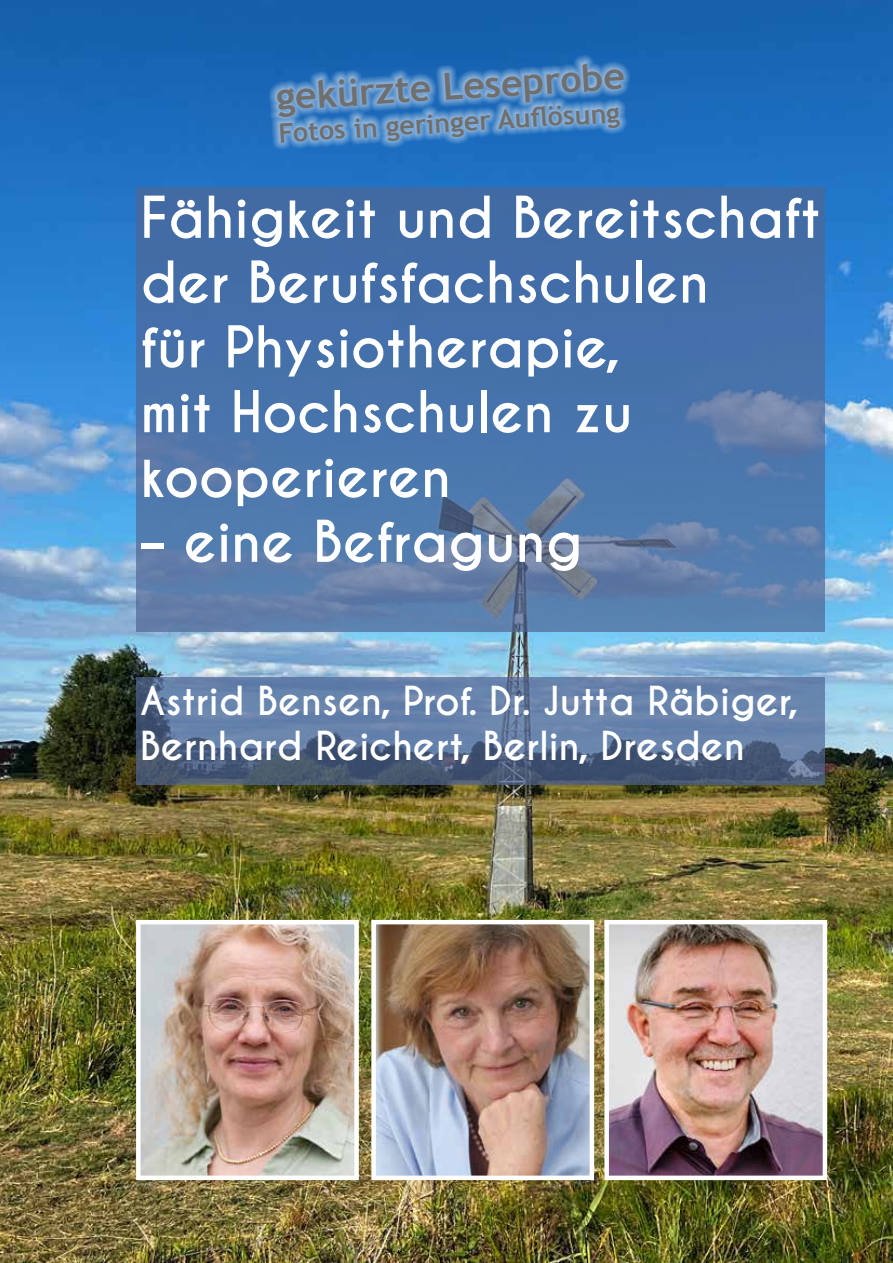
<style>
.page{position:relative;width:893px;height:1263px;background:#fff}
.page>*{position:absolute;margin:0;border:0;box-sizing:border-box;transform-origin:0 0}
.t1{font:700 54px/64.8px "Caviar Dreams";color:#fff}
.t2{font:700 37.5px/45px "Caviar Dreams";color:#fff}
.t3{font:700 37.5px "Trebuchet MS";color:#706f6f}
.t4{font:700 27px "Trebuchet MS";color:#706f6f}
</style>
<div class="page">
<img style="left:0;top:0;width:884px;height:1263px">
<img style="left:884px;top:0;width:9px;height:1263px">
<svg style="left:136px;top:187px;width:689px;height:444px;background:#4d74a9"></svg>
<svg style="left:136px;top:677px;width:689px;height:108px;background:#5a7296"></svg>
<img style="left:141px;top:925px;width:213px;height:250px">
<div style="left:136px;top:920px;width:223px;height:260px;border:4px solid #fff"></div>
<img style="left:376px;top:925px;width:213px;height:250px">
<div style="left:371px;top:920px;width:223px;height:260px;border:4px solid #fff"></div>
<img style="left:609px;top:925px;width:213px;height:250px">
<div style="left:604px;top:920px;width:223px;height:260px;border:4px solid #fff"></div>
<svg style="left:267px;top:52px;width:368px;height:104px;background:#4b88c7"></svg>
<p class="t3" style="left:275px;top:72px;width:351px;rotate:-3deg">gekürzte Leseprobe</p>
<p class="t4" style="left:277px;top:118px;width:344px;rotate:-4deg">Fotos in geringer Auflösung</p>
<p class="t1" style="left:140px;top:187px;width:682px">Fähigkeit und Bereitschaft der Berufsfachschulen<br>für Physiotherapie,<br>mit Hochschulen zu kooperieren</p>
<p class="t1" style="left:140px;top:511px;width:444px">– eine Befragung</p>
<p class="t2" style="left:140px;top:680px;width:660px">Astrid Bensen, Prof. Dr. Jutta Räbiger,<br>Bernhard Reichert, Berlin, Dresden</p>
</div>
